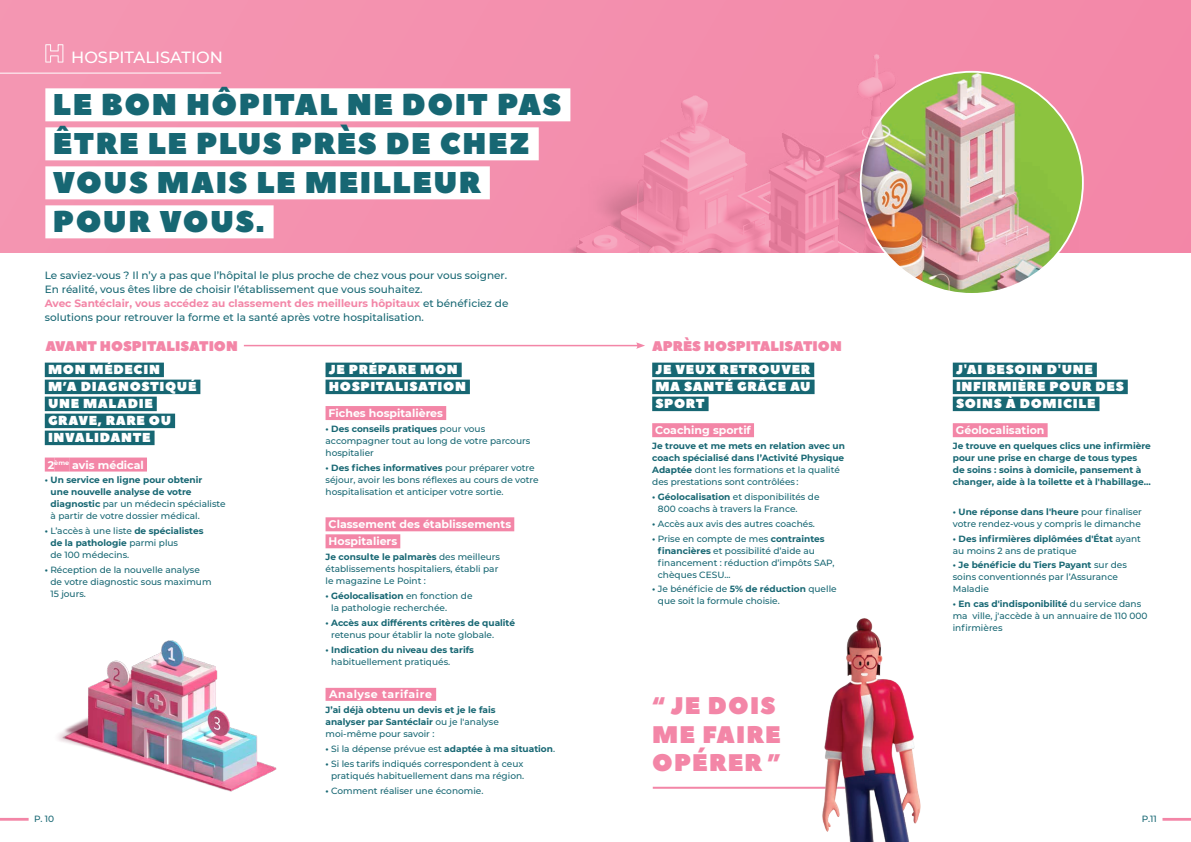
<style>
.page{position:relative;width:1191px;height:842px;background:#fff}
.page>*{position:absolute;margin:0;border:0;box-sizing:border-box;transform-origin:0 0}
.t1{font:30px/39px "Peace Sans";letter-spacing:.05em;color:#176773}
.t2{font:24px/28.8px "Peace Sans";letter-spacing:.05em;color:#f386a7}
.t3{font:500 16.2px "Montserrat";color:#fff}
.t4{font:14px "Peace Sans";color:#f386a7}
.t5{font:13px/17px "Peace Sans";letter-spacing:.05em;color:#fff}
.t6{font:700 11px/17px "Montserrat";color:#fff}
.t7{font:700 11px "Montserrat";letter-spacing:.05em;color:#fff}
.t8{font:500 10.5px/14px "Montserrat";color:#176773}
.t9{font:500 9px/12px "Montserrat";color:#176773}
.t10{font:700 9px/12px "Montserrat";color:#176773}
.s1{font-weight:700;color:#f386a7}
.s2{font-weight:700}
.s3{font-weight:500}
</style>
<div class="page">
<hr style="left:653px;top:787px;width:214px;height:2px;background:#f386a7">
<div style="left:0;top:0;width:1191px;height:252px;background:#f490ae"></div>
<img style="left:514px;top:54px;width:596px;height:198px">
<img style="left:860px;top:72px;width:222px;height:222px;border-radius:111px">
<div style="left:45px;top:88px;width:525px;height:33px;background:#fff"></div>
<div style="left:45px;top:127px;width:494px;height:33px;background:#fff"></div>
<div style="left:45px;top:166px;width:445px;height:33px;background:#fff"></div>
<div style="left:45px;top:205px;width:229px;height:33px;background:#fff"></div>
<hr style="left:0;top:72px;width:221px;height:2px;background:#fff">
<svg style="left:45px;top:44px;width:18px;height:19px"></svg>
<div style="left:45px;top:457px;width:9px;height:14px;background:#f386a7"></div>
<div style="left:54px;top:457px;width:15px;height:14px;background:#f386a7"></div>
<div style="left:69px;top:457px;width:78px;height:14px;background:#f386a7"></div>
<div style="left:325px;top:406px;width:121px;height:14px;background:#f386a7"></div>
<div style="left:45px;top:363px;width:119px;height:14px;background:#176773"></div>
<div style="left:45px;top:380px;width:155px;height:14px;background:#176773"></div>
<div style="left:45px;top:397px;width:112px;height:14px;background:#176773"></div>
<div style="left:45px;top:414px;width:130px;height:14px;background:#176773"></div>
<div style="left:45px;top:431px;width:110px;height:14px;background:#176773"></div>
<div style="left:325px;top:363px;width:137px;height:14px;background:#176773"></div>
<div style="left:325px;top:380px;width:145px;height:14px;background:#176773"></div>
<div style="left:652px;top:423px;width:102px;height:14px;background:#f386a7"></div>
<div style="left:952px;top:423px;width:95px;height:14px;background:#f386a7"></div>
<div style="left:652px;top:363px;width:162px;height:14px;background:#176773"></div>
<div style="left:652px;top:380px;width:162px;height:14px;background:#176773"></div>
<div style="left:652px;top:397px;width:56px;height:14px;background:#176773"></div>
<div style="left:952px;top:363px;width:144px;height:14px;background:#176773"></div>
<div style="left:952px;top:380px;width:175px;height:14px;background:#176773"></div>
<div style="left:952px;top:397px;width:147px;height:14px;background:#176773"></div>
<div style="left:325px;top:517px;width:189px;height:14px;background:#f386a7"></div>
<div style="left:325px;top:534px;width:75px;height:14px;background:#f386a7"></div>
<div style="left:325px;top:688px;width:111px;height:13px;background:#f386a7"></div>
<hr style="left:244px;top:345px;width:395px;height:1px;background:#f386a7">
<svg style="left:636px;top:342px;width:9px;height:7px"></svg>
<hr style="left:1162px;top:818px;width:29px;height:3px;background:#f386a7">
<hr style="left:0;top:818px;width:29px;height:3px;background:#f386a7">
<img style="left:800px;top:618px;width:121px;height:224px">
<img style="left:58px;top:640px;width:219px;height:152px">
<h3 class="t3" style="left:71px;top:46px;width:153px">HOSPITALISATION</h3>
<h1 class="t1" style="left:53px;top:86px;width:510px">LE BON HÔPITAL NE DOIT PAS<br>ÊTRE LE PLUS PRÈS DE CHEZ<br>VOUS MAIS LE MEILLEUR<br>POUR VOUS.</h1>
<p class="t8" style="left:45px;top:268px;width:465px">Le saviez-vous ? Il n’y a pas que l’hôpital le plus proche de chez vous pour vous soigner.<br>En réalité, vous êtes libre de choisir l’établissement que vous souhaitez.<br><span class="s1">Avec Santéclair, vous accédez au classement des meilleurs hôpitaux</span> et bénéficiez de solutions pour retrouver la forme et la santé après votre hospitalisation.</p>
<h3 class="t4" style="left:45px;top:336px;width:194px">AVANT HOSPITALISATION</h3>
<h3 class="t5" style="left:48px;top:362px;width:150px">MON MÉDECIN<br>M’A DIAGNOSTIQUÉ<br>UNE MALADIE<br>GRAVE, RARE OU<br>INVALIDANTE</h3>
<h3 class="t5" style="left:329px;top:362px;width:139px">JE PRÉPARE MON<br>HOSPITALISATION</h3>
<p class="t6" style="left:329px;top:404px;width:116px">Fiches hospitalières</p>
<p class="t9" style="left:325px;top:422px;width:206px"><span class="s2">• Des conseils pratiques</span> pour vous accompagner tout au long de votre parcours hospitalier</p>
<p class="t9" style="left:325px;top:461px;width:215px"><span class="s2">• Des fiches informatives</span> pour préparer votre séjour, avoir les bons réflexes au cours de votre hospitalisation et anticiper votre sortie.</p>
<p class="t6" style="left:48px;top:456px;width:97px">2<sup>ème</sup> avis médical</p>
<p class="t10" style="left:51px;top:474px;width:177px;text-indent:-6px">• Un service en ligne pour obtenir<br>une nouvelle analyse de votre diagnostic <span class="s3">par un médecin spécialiste à partir de votre dossier médical.</span></p>
<p class="t9" style="left:50px;top:525px;width:154px;text-indent:-6px"><span class="s2">•</span> L’accès à une liste <span class="s2">de spécialistes de la pathologie</span> parmi plus<br>de 100 médecins.</p>
<p class="t9" style="left:50px;top:563px;width:163px;text-indent:-6px"><span class="s2">•</span> Réception de la nouvelle analyse de votre diagnostic sous maximum<br>15 jours.</p>
<p class="t6" style="left:329px;top:515px;width:184px">Classement des établissements<br>Hospitaliers</p>
<p class="t9" style="left:325px;top:551px;width:176px"><span class="s2">Je consulte le palmarès</span> des meilleurs établissements hospitaliers, établi par le magazine Le Point :</p>
<p class="t9" style="left:331px;top:589px;width:143px;text-indent:-6px"><span class="s2">• Géolocalisation</span> en fonction de la pathologie recherchée.</p>
<p class="t10" style="left:325px;top:616px;width:191px">• Accès aux différents critères de qualité</p>
<p class="t9" style="left:331px;top:628px;width:164px">retenus pour établir la note globale.</p>
<p class="t10" style="left:325px;top:643px;width:150px">• Indication du niveau des tarifs</p>
<p class="t9" style="left:331px;top:655px;width:121px">habituellement pratiqués.</p>
<p class="t7" style="left:329px;top:686px;width:104px">Analyse tarifaire</p>
<p class="t10" style="left:325px;top:703px;width:175px">J’ai déjà obtenu un devis et je le fais analyser par Santéclair <span class="s3">ou je l'analyse moi-même pour savoir :</span></p>
<p class="t9" style="left:325px;top:742px;width:231px"><span class="s2">•</span> Si la dépense prévue est <span class="s2">adaptée à ma situation</span>.</p>
<p class="t9" style="left:325px;top:757px;width:200px;text-align:right"><span class="s2">•</span> Si les tarifs indiqués correspondent à ceux pratiqués habituellement dans ma région.</p>
<p class="t9" style="left:325px;top:784px;width:159px"><span class="s2">•</span> Comment réaliser une économie.</p>
<h3 class="t4" style="left:652px;top:336px;width:191px">APRÈS HOSPITALISATION</h3>
<h3 class="t5" style="left:655px;top:362px;width:157px;text-align:justify">JE VEUX RETROUVER MA SANTÉ GRÂCE AU SPORT</h3>
<h3 class="t5" style="left:956px;top:362px;width:169px">J'AI BESOIN D'UNE<br>INFIRMIÈRE POUR DES<br>SOINS À DOMICILE</h3>
<p class="t6" style="left:655px;top:421px;width:97px">Coaching sportif</p>
<p class="t10" style="left:652px;top:439px;width:194px">Je trouve et me mets en relation avec un coach spécialisé dans l’Activité Physique Adaptée <span class="s3">dont les formations et la qualité des prestations sont contrôlées :</span></p>
<p class="t9" style="left:658px;top:490px;width:163px;text-indent:-6px"><span class="s2">• Géolocalisation</span> et disponibilités de<br>800 coachs à travers la France.</p>
<p class="t9" style="left:652px;top:517px;width:164px"><span class="s2">•</span> Accès aux avis des autres coachés.</p>
<p class="t9" style="left:658px;top:532px;width:178px;text-indent:-6px"><span class="s2">•</span> Prise en compte de mes <span class="s2">contraintes financières</span> et possibilité d’aide au financement : réduction d’impôts SAP, chèques CESU...</p>
<p class="t9" style="left:658px;top:583px;width:180px;text-indent:-6px"><span class="s2">•</span> Je bénéficie de <span class="s2">5% de réduction</span> quelle que soit la formule choisie.</p>
<h2 class="t2" style="left:652px;top:692px;width:130px">“ JE DOIS<br>ME FAIRE<br>OPÉRER ”</h2>
<p class="t6" style="left:956px;top:421px;width:90px">Géolocalisation</p>
<p class="t10" style="left:952px;top:439px;width:199px">Je trouve en quelques clics une infirmière pour une prise en charge de tous types de soins : soins à domicile, pansement à changer, aide à la toilette et à l'habillage...</p>
<p class="t9" style="left:952px;top:505px;width:191px"><span class="s2">• Une réponse dans l'heure</span> pour finaliser votre rendez-vous y compris le dimanche</p>
<p class="t10" style="left:952px;top:532px;width:190px">• Des infirmières diplômées d'État <span class="s3">ayant au moins 2 ans de pratique</span></p>
<p class="t9" style="left:952px;top:559px;width:176px"><span class="s2">• Je bénéficie du Tiers Payant</span> sur des soins conventionnés par l’Assurance<br>Maladie</p>
<p class="t9" style="left:952px;top:598px;width:196px"><span class="s2">• En cas d'indisponibilité</span> du service dans ma ville, j'accède à un annuaire de 110 000 infirmières</p>
<p class="t9" style="left:34px;top:813px;width:22px">P. 10</p>
<p class="t9" style="left:1142px;top:813px;width:16px">P.11</p>
</div>
